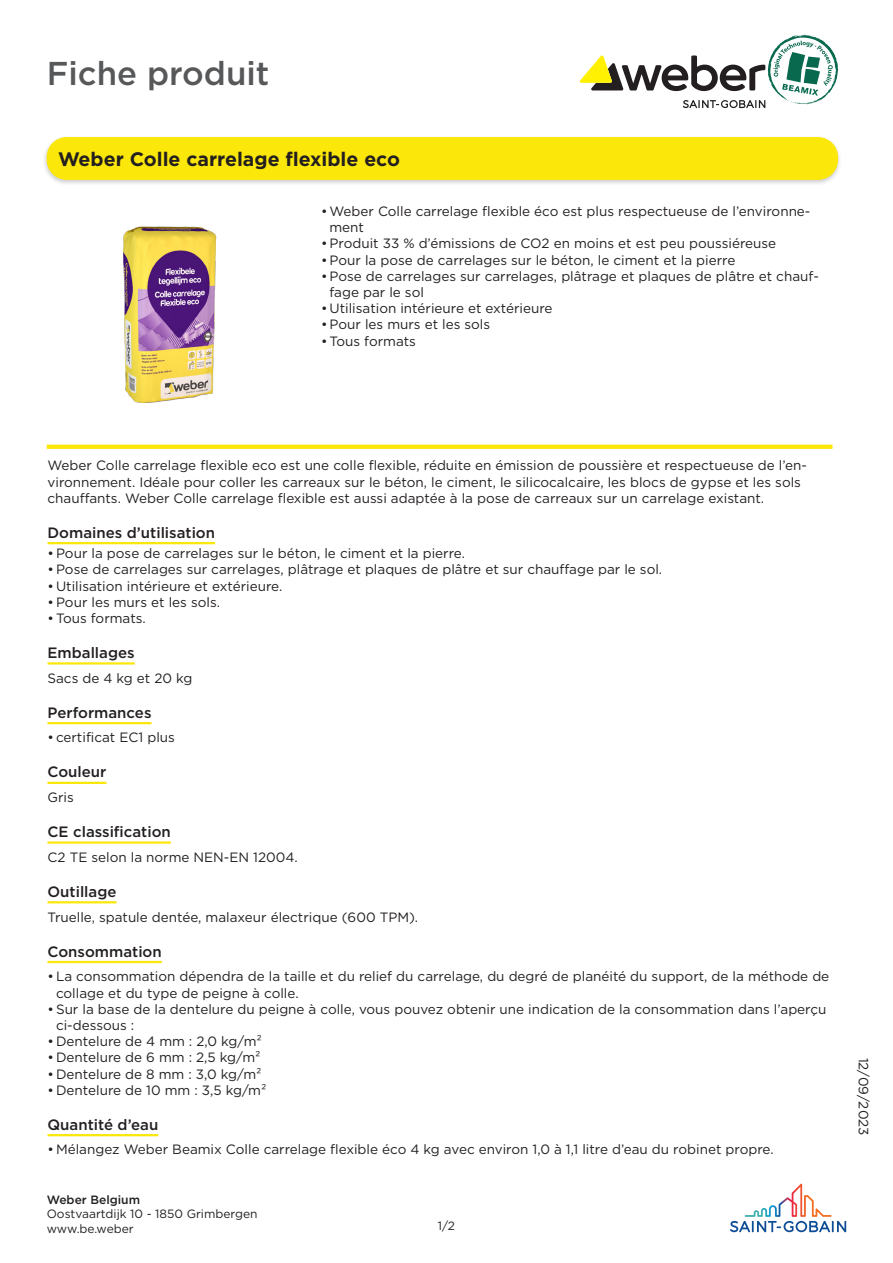
<style>
.page{position:relative;width:893px;height:1263px;background:#fff}
.page>*{position:absolute;margin:0;border:0;box-sizing:border-box;transform-origin:0 0}
.t1{font:500 33px "Gotham";color:#57585a}
.TOC_A_PRODUCT_MULTI{font:700 19.5px "Gotham";color:#231f20}
.Longname{font:500 15px "Gotham";color:#231f20}
.Technical_info{font:500 15px "Gotham";color:#231f20}
.Value{font:13.5px/16.2px "Gotham";color:#231f20}
.t2{font:12px/14.4px "Gotham";color:#231f20}
.t3{font:500 12px "Gotham";color:#231f20}
</style>
<div class="page">
<svg style="left:730px;top:1184px;width:116px;height:48px"></svg>
<svg style="left:579px;top:35px;width:259px;height:73px"></svg>
<div style="left:42px;top:135px;width:800px;height:51px;background:#231f20;opacity:.24"></div>
<div style="left:47px;top:138px;width:790px;height:41px;background:#fbe709;border-radius:20px"></div>
<div style="left:47px;top:137px;width:791px;height:43px;border:1px solid #fbe709;border-radius:20px"></div>
<svg style="left:47px;top:445px;width:785px;height:4px;background:#fbe70d"></svg>
<hr style="left:48px;top:542px;width:167px;height:2px;background:#fbe709">
<hr style="left:48px;top:662px;width:87px;height:2px;background:#fbe709">
<hr style="left:48px;top:722px;width:104px;height:2px;background:#fbe709">
<hr style="left:48px;top:782px;width:58px;height:2px;background:#fbe709">
<hr style="left:48px;top:841px;width:123px;height:3px;background:#fbe709">
<hr style="left:48px;top:901px;width:69px;height:2px;background:#fbe709">
<hr style="left:48px;top:961px;width:114px;height:2px;background:#fbe709">
<hr style="left:48px;top:1134px;width:110px;height:2px;background:#fbe709">
<img style="left:123px;top:226px;width:94px;height:177px">
<h1 class="t1" style="left:47px;top:51px;width:224px">Fiche produit</h1>
<p class="TOC_A_PRODUCT_MULTI" style="left:58px;top:146px;width:344px">Weber Colle carrelage flexible eco</p>
<p class="Value" style="left:329px;top:203px;width:482px;text-indent:-9px">•Weber Colle carrelage flexible éco est plus respectueuse de l’environne&shy;ment</p>
<p class="Value" style="left:321px;top:235px;width:457px">•Produit 33 % d’émissions de CO2 en moins et est peu poussiéreuse</p>
<p class="Value" style="left:321px;top:251px;width:416px">•Pour la pose de carrelages sur le béton, le ciment et la pierre</p>
<p class="Value" style="left:329px;top:268px;width:491px;text-indent:-9px">•Pose de carrelages sur carrelages, plâtrage et plaques de plâtre et chauf&shy;fage par le sol</p>
<p class="Value" style="left:321px;top:300px;width:233px">• Utilisation intérieure et extérieure</p>
<p class="Value" style="left:321px;top:316px;width:171px">•Pour les murs et les sols</p>
<p class="Value" style="left:321px;top:332px;width:97px">•Tous formats</p>
<p class="Value" style="left:48px;top:457px;width:761px">Weber Colle carrelage flexible eco est une colle flexible, réduite en émission de poussière et respectueuse de l’en&shy;vironnement. Idéale pour coller les carreaux sur le béton, le ciment, le silicocalcaire, les blocs de gypse et les sols chauffants. Weber Colle carrelage flexible est aussi adaptée à la pose de carreaux sur un carrelage existant.</p>
<p class="Technical_info" style="left:48px;top:523px;width:169px">Domaines d’utilisation</p>
<p class="Value" style="left:48px;top:545px;width:419px">•Pour la pose de carrelages sur le béton, le ciment et la pierre.</p>
<p class="Value" style="left:48px;top:561px;width:616px">•Pose de carrelages sur carrelages, plâtrage et plaques de plâtre et sur chauffage par le sol.</p>
<p class="Value" style="left:48px;top:577px;width:236px">• Utilisation intérieure et extérieure.</p>
<p class="Value" style="left:48px;top:594px;width:174px">•Pour les murs et les sols.</p>
<p class="Value" style="left:48px;top:610px;width:100px">•Tous formats.</p>
<p class="Longname" style="left:48px;top:643px;width:89px">Emballages</p>
<p class="Value" style="left:48px;top:670px;width:147px">Sacs de 4 kg et 20 kg</p>
<p class="Longname" style="left:48px;top:703px;width:105px">Performances</p>
<p class="Value" style="left:48px;top:729px;width:129px">• certificat EC1 plus</p>
<p class="Longname" style="left:48px;top:762px;width:60px">Couleur</p>
<p class="Value" style="left:48px;top:789px;width:28px">Gris</p>
<p class="Longname" style="left:48px;top:822px;width:125px">CE classification</p>
<p class="Value" style="left:48px;top:849px;width:252px">C2 TE selon la norme NEN-EN 12004.</p>
<p class="Longname" style="left:48px;top:882px;width:71px">Outillage</p>
<p class="Value" style="left:48px;top:908px;width:372px">Truelle, spatule dentée, malaxeur électrique (600 TPM).</p>
<p class="Longname" style="left:48px;top:941px;width:116px">Consommation</p>
<p class="Value" style="left:56px;top:968px;width:775px;text-indent:-9px">•La consommation dépendra de la taille et du relief du carrelage, du degré de planéité du support, de la méthode de collage et du type de peigne à colle.</p>
<p class="Value" style="left:56px;top:1000px;width:772px;text-indent:-9px">•Sur la base de la dentelure du peigne à colle, vous pouvez obtenir une indication de la consommation dans l’aperçu ci-dessous :</p>
<p class="Value" style="left:48px;top:1033px;width:216px">•Dentelure de 4 mm : 2,0 kg/m²</p>
<p class="Value" style="left:48px;top:1049px;width:214px">•Dentelure de 6 mm : 2,5 kg/m²</p>
<p class="Value" style="left:48px;top:1065px;width:216px">•Dentelure de 8 mm : 3,0 kg/m²</p>
<p class="Value" style="left:48px;top:1081px;width:220px">•Dentelure de 10 mm : 3,5 kg/m²</p>
<p class="Longname" style="left:48px;top:1115px;width:112px">Quantité d’eau</p>
<p class="Value" style="left:48px;top:1141px;width:728px">• Mélangez Weber Beamix Colle carrelage flexible éco 4 kg avec environ 1,0 à 1,1 litre d’eau du robinet propre.</p>
<p class="t3" style="left:47px;top:1192px;width:95px">Weber Belgium</p>
<p class="t2" style="left:47px;top:1207px;width:212px">Oostvaartdijk 10 - 1850 Grimbergen www.be.weber</p>
<p class="t2" style="left:438px;top:1218px;width:19px">1/2</p>
<p class="Value" style="left:872px;top:1057px;width:79px;rotate:90deg">12/09/2023</p>
</div>
